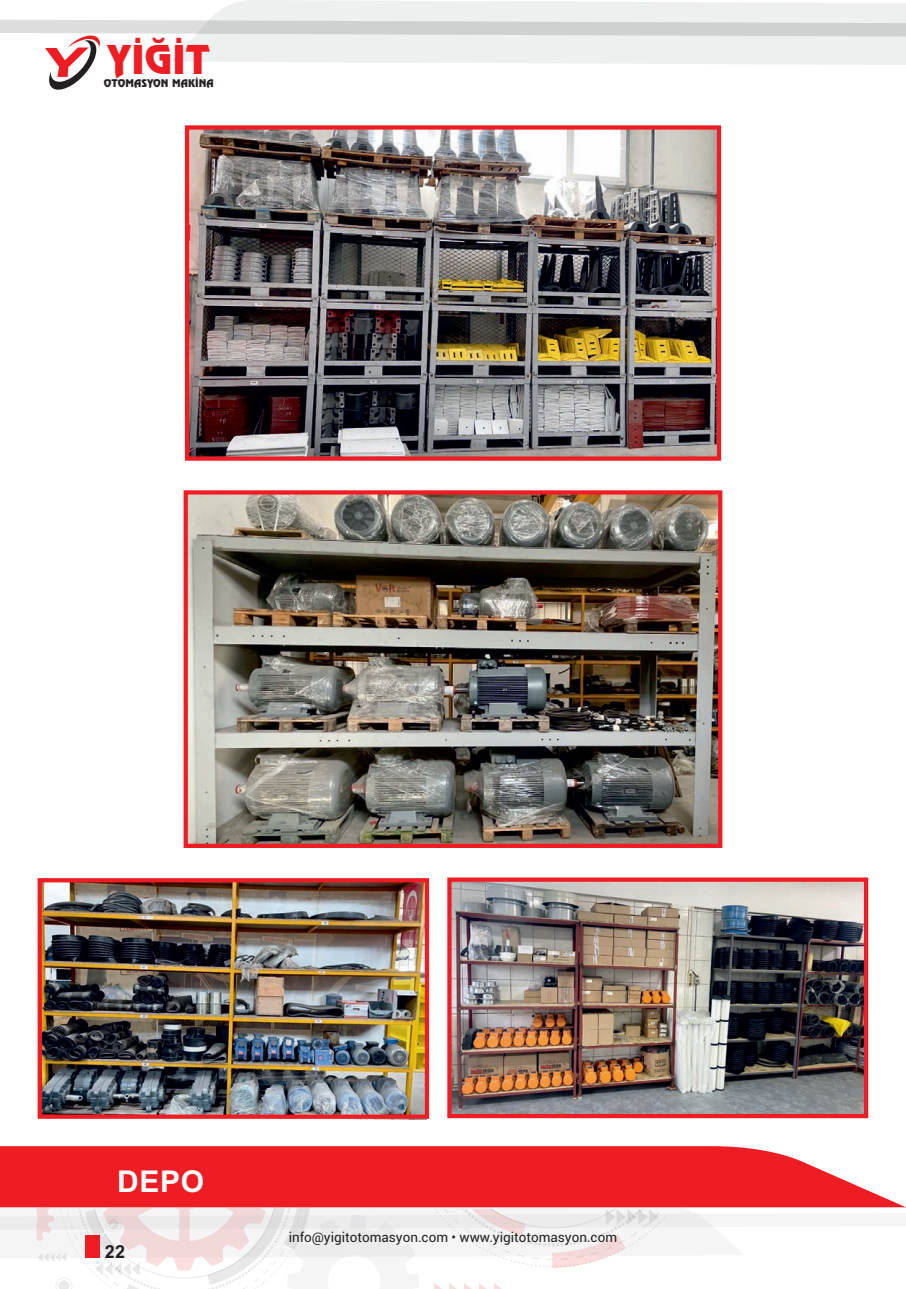
<style>
.page{position:relative;width:906px;height:1289px;background:#fff}
.page>*{position:absolute;margin:0;border:0;box-sizing:border-box;transform-origin:0 0}
.t1{font:39.15px "Revue BT";color:#ee1d23}
.t2{font:700 30px "Arial";color:#fff}
.t3{font:700 18px "Arial";color:#231f20}
.t4{font:13.5px "Roboto";color:#231f20}
.t5{font:10.5px "Revue BT";color:#231f20}
</style>
<div class="page">
<svg style="left:0;top:1146px;width:899px;height:58px;background:#ef2e34"></svg>
<svg style="left:209px;top:0;width:697px;height:20px;background:#eff0f0"></svg>
<svg style="left:0;top:20px;width:906px;height:70px"></svg>
<img style="left:189px;top:495px;width:528px;height:348px">
<div style="left:184px;top:490px;width:538px;height:358px;border:4px solid #ee1d23"></div>
<img style="left:190px;top:130px;width:526px;height:325px">
<div style="left:185px;top:125px;width:536px;height:335px;border:4px solid #ee1d23"></div>
<img style="left:40px;top:883px;width:387px;height:236px">
<div style="left:38px;top:878px;width:391px;height:240px;border:4px solid #ee1d23"></div>
<img style="left:452px;top:882px;width:411px;height:231px">
<div style="left:447px;top:877px;width:421px;height:241px;border:4px solid #ee1d23"></div>
<svg style="left:0;top:1204px;width:906px;height:84px"></svg>
<h1 class="t1" style="left:107px;top:45px;width:104px">YİĞİT</h1>
<p class="t5" style="left:104px;top:79px;width:111px">OTOMASYON MAKİNA</p>
<h2 class="t2" style="left:117px;top:1170px;width:88px">DEPO</h2>
<h3 class="t3" style="left:105px;top:1244px;width:22px">22</h3>
<p class="t4" style="left:289px;top:1231px;width:330px">info@yigitotomasyon.com • www.yigitotomasyon.com</p>
</div>
